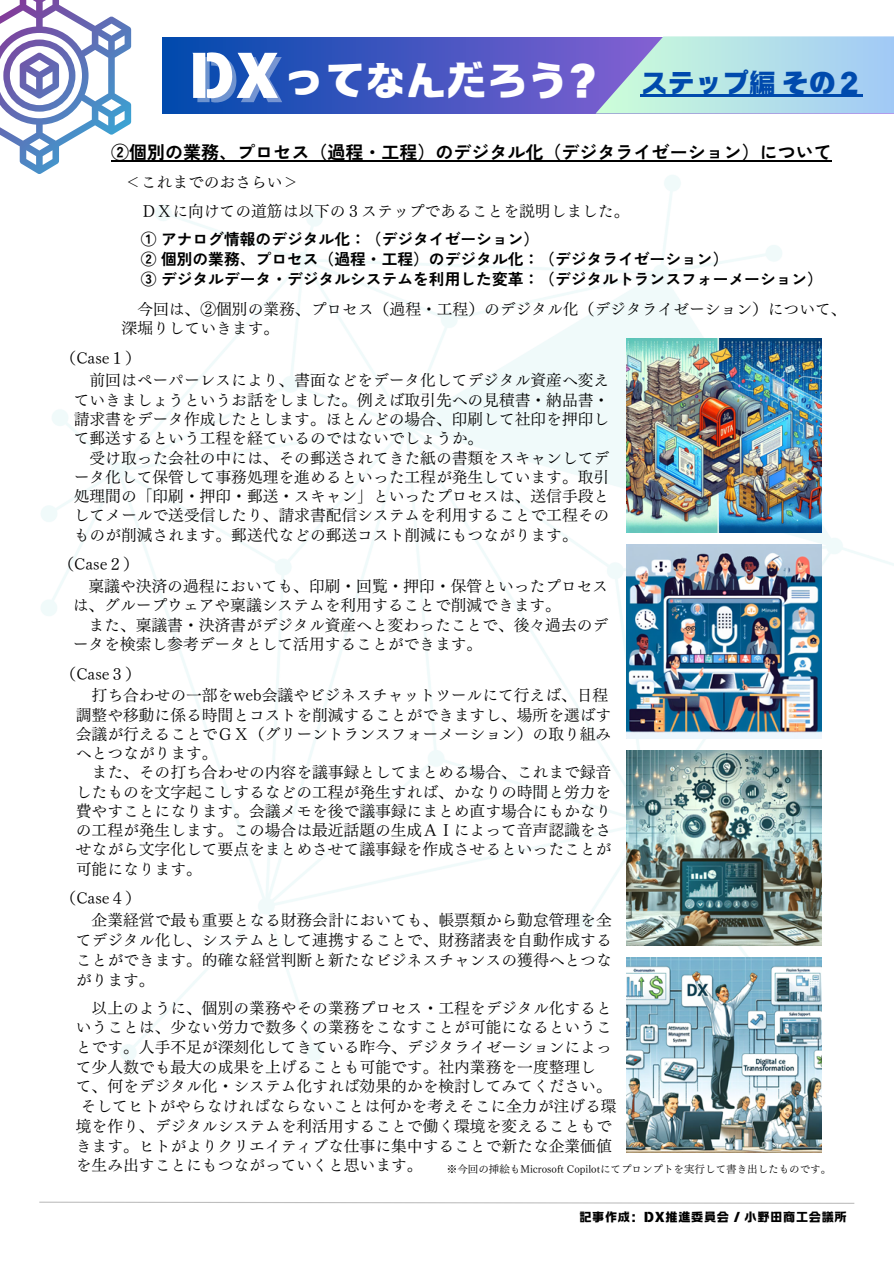
<style>
.page{position:relative;width:894px;height:1264px;background:#fff}
.page>*{position:absolute;margin:0;border:0;box-sizing:border-box;transform-origin:0 0}
.t1{font:45px "Canva Title Bole JP";color:#fff}
.t2{font:30px "Canva Title Bole JP";color:#004aad}
.t3{font:700 18px "Zen Kaku Gothic New";color:#000}
.t4{font:15.75px/19.2px "Canva Tsuku Min Pr 6 N R";color:#000}
.t5{font:700 15.75px/19.6px "Zen Kaku Gothic New";color:#000}
.t6{font:13.5px "Canva Title Bole JP";letter-spacing:.05em;color:#000}
.t7{font:10.5px "Canva Tsuku Min Pr 6 N R";color:#000}
.s1{font-size:60px;color:rgb(255 255 255/.4)}
</style>
<div class="page">
<img style="left:41px;top:175px;width:852px;height:886px">
<svg style="left:0;top:0;width:131px;height:174px"></svg>
<svg style="left:163px;top:37px;width:432px;height:76px;background:#3853bc"></svg>
<svg style="left:595px;top:36px;width:298px;height:77px;background:#acd0e5"></svg>
<svg style="left:39px;top:1201px;width:816px;height:3px"></svg>
<img style="left:626px;top:338px;width:195px;height:194px">
<img style="left:626px;top:544px;width:195px;height:195px">
<img style="left:626px;top:751px;width:195px;height:194px">
<img style="left:626px;top:957px;width:195px;height:195px">
<hr style="left:640px;top:94px;width:222px;height:2px;background:#004aad">
<hr style="left:111px;top:160px;width:720px;height:2px;background:#000">
<p class="t1" style="left:193px;top:58px;width:416px"><span class="s1">DX</span>ってなんだろう？</p>
<p class="t2" style="left:640px;top:68px;width:223px">ステップ編その２</p>
<h3 class="t3" style="left:111px;top:138px;width:722px">②個別の業務、プロセス（過程・工程）のデジタル化（デジタライゼーション）について</h3>
<h1 class="t4" style="left:125px;top:173px;width:175px">＜これまでのおさらい＞</h1>
<p class="t4" style="left:141px;top:201px;width:490px">ＤＸに向けての道筋は以下の３ステップであることを説明しました。</p>
<p class="t5" style="left:141px;top:229px;width:683px">① アナログ情報のデジタル化：（デジタイゼーション）<br>② 個別の業務、プロセス（過程・工程）のデジタル化：（デジタライゼーション）<br>③ デジタルデータ・デジタルシステムを利用した変革：（デジタルトランスフォーメーション）</p>
<p class="t4" style="left:137px;top:299px;width:710px">今回は、②個別の業務、プロセス（過程・工程）のデジタル化（デジタライゼーション）について、</p>
<p class="t4" style="left:122px;top:319px;width:159px">深堀りしていきます。</p>
<p class="t4" style="left:61px;top:349px;width:82px">（Case１）</p>
<p class="t4" style="left:74px;top:371px;width:537px;text-align:justify;text-indent:16px">前回はペーパーレスにより、書面などをデータ化してデジタル資産へ変えていきましょうというお話をしました。例えば取引先への見積書・納品書・請求書をデータ作成したとします。ほとんどの場合、印刷して社印を押印して郵送するという工程を経ているのではないでしょうか。</p>
<p class="t4" style="left:74px;top:448px;width:537px;text-align:justify;text-indent:16px">受け取った会社の中には、その郵送されてきた紙の書類をスキャンしてデータ化して保管して事務処理を進めるといった工程が発生しています。取引処理間の「印刷・押印・郵送・スキャン」といったプロセスは、送信手段としてメールで送受信したり、請求書配信システムを利用することで工程そのものが削減されます。郵送代などの郵送コスト削減にもつながります。</p>
<p class="t4" style="left:59px;top:554px;width:82px">（Case２）</p>
<p class="t4" style="left:73px;top:576px;width:537px;text-indent:16px">稟議や決済の過程においても、印刷・回覧・押印・保管といったプロセスは、グループウェアや稟議システムを利用することで削減できます。</p>
<p class="t4" style="left:73px;top:615px;width:537px;text-indent:16px">また、稟議書・決済書がデジタル資産へと変わったことで、後々過去のデータを検索し参考データとして活用することができます。</p>
<p class="t4" style="left:61px;top:664px;width:82px">（Case３）</p>
<p class="t4" style="left:76px;top:685px;width:537px;text-indent:16px">打ち合わせの一部をweb会議やビジネスチャットツールにて行えば、日程調整や移動に係る時間とコストを削減することができますし、場所を選ばす会議が行えることでＧＸ（グリーントランスフォーメーション）の取り組みへとつながります。</p>
<p class="t4" style="left:76px;top:762px;width:537px;text-align:justify;text-indent:16px">また、その打ち合わせの内容を議事録としてまとめる場合、これまで録音したものを文字起こしするなどの工程が発生すれば、かなりの時間と労力を費やすことになります。会議メモを後で議事録にまとめ直す場合にもかなりの工程が発生します。この場合は最近話題の生成ＡＩによって音声認識をさせながら文字化して要点をまとめさせて議事録を作成させるといったことが可能になります。</p>
<p class="t4" style="left:61px;top:888px;width:82px">（Case４）</p>
<p class="t4" style="left:76px;top:910px;width:537px;line-height:19.6px;text-align:justify;text-indent:16px">企業経営で最も重要となる財務会計においても、帳票類から勤怠管理を全てデジタル化し、システムとして連携することで、財務諸表を自動作成することができます。的確な経営判断と新たなビジネスチャンスの獲得へとつながります。</p>
<p class="t4" style="left:76px;top:997px;width:537px;line-height:19.6px;text-indent:16px">以上のように、個別の業務やその業務プロセス・工程をデジタル化するということは、少ない労力で数多くの業務をこなすことが可能になるということです。人手不足が深刻化してきている昨今、デジタライゼーションによって少人数でも最大の成果を上げることも可能です。社内業務を一度整理して、何をデジタル化・システム化すれば効果的かを検討してみてください。</p>
<p class="t4" style="left:76px;top:1096px;width:542px;line-height:19.6px;text-indent:5px">そしてヒトがやらなければならないことは何かを考えそこに全力が注げる環境を作り、デジタルシステムを利活用することで働く環境を変えることもできます。ヒトがよりクリエイティブな仕事に集中することで新たな企業価値を生み出すことにもつながっていくと思います。</p>
<p class="t7" style="left:446px;top:1163px;width:386px">※今回の挿絵もMicrosoft Copilotにてプロンプトを実行して書き出したものです。</p>
<p class="t6" style="left:579px;top:1210px;width:268px">記事作成：DX推進委員会 / 小野田商工会議所</p>
</div>
